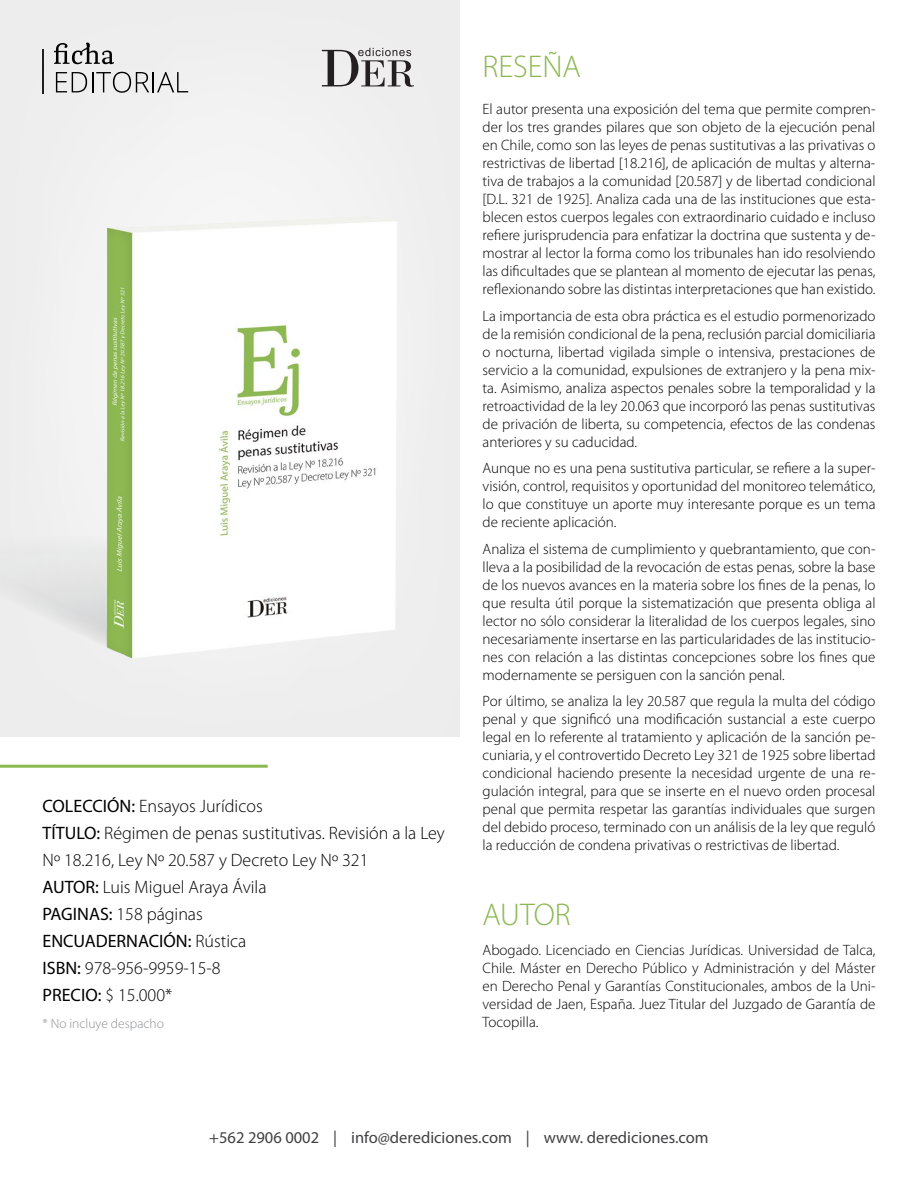
<style>
.page{position:relative;width:918px;height:1188px;background:#fff}
.page>*{position:absolute;margin:0;border:0;box-sizing:border-box;transform-origin:0 0}
.t1{font:300 31.5px "Myriad Pro";color:#8cb852}
.t2{font:300 18px/27px "Myriad Pro";color:#000}
.t3{font:16.5px "Myriad Pro";color:#414042}
.t4{font:300 15px/18px "Myriad Pro";color:#000;text-align:justify}
.t5{font:300 13.5px "Myriad Pro";color:#8f9194}
.s1{font-weight:400}
</style>
<div class="page">
<div style="left:0;top:0;width:332px;height:247px;background:#efefef"></div>
<svg style="left:54px;top:43px;width:60px;height:21px"></svg>
<svg style="left:56px;top:72px;width:132px;height:21px"></svg>
<hr style="left:43px;top:49px;width:1px;height:44px;background:#241f21">
<svg style="left:322px;top:48px;width:92px;height:39px"></svg>
<hr style="left:0;top:765px;width:268px;height:3px;background:#8cb852">
<img style="left:0;top:496px;width:107px;height:164px">
<img style="left:107px;top:177px;width:339px;height:514px">
<p class="t2" style="left:43px;top:792px;width:404px"><span class="s1">COLECCIÓN:</span> Ensayos Jurídicos<br><span class="s1">TÍTULO:</span> Régimen de penas sustitutivas. Revisión a la Ley<br>Nº 18.216, Ley Nº 20.587 y Decreto Ley Nº 321<br><span class="s1">AUTOR:</span> Luis Miguel Araya Ávila<br><span class="s1">PAGINAS:</span> 158 páginas<br><span class="s1">ENCUADERNACIÓN:</span> Rústica<br><span class="s1">ISBN:</span> 978-956-9959-15-8<br><span class="s1">PRECIO:</span> $ 15.000*</p>
<p class="t5" style="left:43px;top:1015px;width:123px">* No incluye despacho</p>
<h1 class="t1" style="left:483px;top:47px;width:100px">RESEÑA</h1>
<p class="t4" style="left:483px;top:100px;width:394px">El autor presenta una exposición del tema que permite compren&shy;der los tres grandes pilares que son objeto de la ejecución penal en Chile, como son las leyes de penas sustitutivas a las privativas o restrictivas de libertad [18.216], de aplicación de multas y alterna&shy;tiva de trabajos a la comunidad [20.587] y de libertad condicional [D.L. 321 de 1925]. Analiza cada una de las instituciones que esta&shy;blecen estos cuerpos legales con extraordinario cuidado e incluso refiere jurisprudencia para enfatizar la doctrina que sustenta y de&shy;mostrar al lector la forma como los tribunales han ido resolviendo las dificultades que se plantean al momento de ejecutar las penas, reflexionando sobre las distintas interpretaciones que han existido.</p>
<p class="t4" style="left:483px;top:307px;width:394px">La importancia de esta obra práctica es el estudio pormenorizado de la remisión condicional de la pena, reclusión parcial domiciliaria o nocturna, libertad vigilada simple o intensiva, prestaciones de servicio a la comunidad, expulsiones de extranjero y la pena mix&shy;ta. Asimismo, analiza aspectos penales sobre la temporalidad y la retroactividad de la ley 20.063 que incorporó las penas sustitutivas de privación de liberta, su competencia, efectos de las condenas anteriores y su caducidad.</p>
<p class="t4" style="left:483px;top:459px;width:394px">Aunque no es una pena sustitutiva particular, se refiere a la super&shy;visión, control, requisitos y oportunidad del monitoreo telemático, lo que constituye un aporte muy interesante porque es un tema de reciente aplicación.</p>
<p class="t4" style="left:483px;top:540px;width:394px">Analiza el sistema de cumplimiento y quebrantamiento, que con&shy;lleva a la posibilidad de la revocación de estas penas, sobre la base de los nuevos avances en la materia sobre los fines de la penas, lo que resulta útil porque la sistematización que presenta obliga al lector no sólo considerar la literalidad de los cuerpos legales, sino necesariamente insertarse en las particularidades de las institucio&shy;nes con relación a las distintas concepciones sobre los fines que modernamente se persiguen con la sanción penal.</p>
<p class="t4" style="left:483px;top:692px;width:394px">Por último, se analiza la ley 20.587 que regula la multa del código penal y que significó una modificación sustancial a este cuerpo legal en lo referente al tratamiento y aplicación de la sanción pe&shy;cuniaria, y el controvertido Decreto Ley 321 de 1925 sobre libertad condicional haciendo presente la necesidad urgente de una re&shy;gulación integral, para que se inserte en el nuevo orden procesal penal que permita respetar las garantías individuales que surgen del debido proceso, terminado con un análisis de la ley que reguló la reducción de condena privativas o restrictivas de libertad.</p>
<h1 class="t1" style="left:483px;top:896px;width:90px">AUTOR</h1>
<p class="t4" style="left:483px;top:941px;width:394px">Abogado. Licenciado en Ciencias Jurídicas. Universidad de Talca, Chile. Máster en Derecho Público y Administración y del Máster en Derecho Penal y Garantías Constitucionales, ambos de la Uni&shy;versidad de Jaen, España. Juez Titular del Juzgado de Garantía de Tocopilla.</p>
<p class="t3" style="left:209px;top:1127px;width:501px">+562 2906 0002 | info@derediciones.com | www. derediciones.com</p>
</div>
